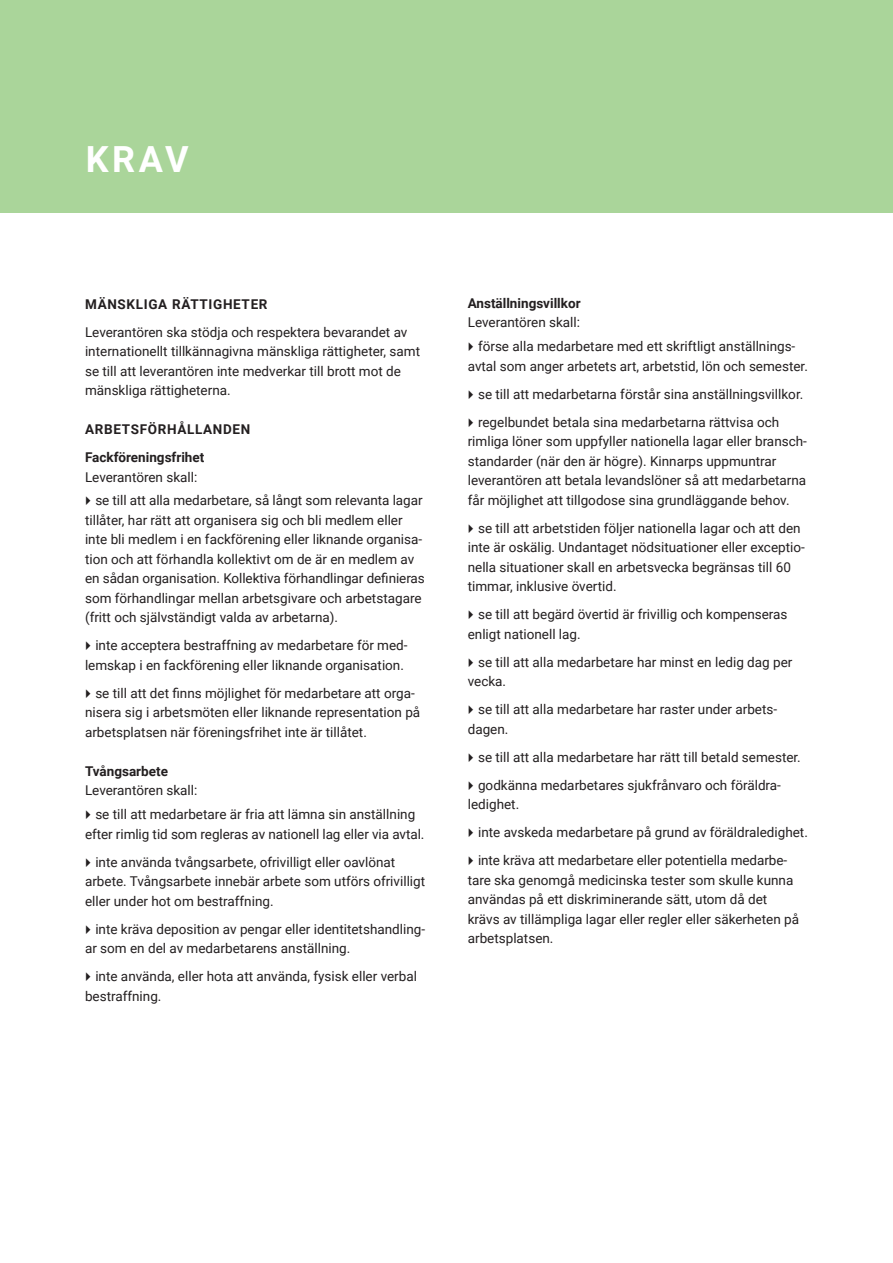
<style>
.page{position:relative;width:893px;height:1263px;background:#fff}
.page>*{position:absolute;margin:0;border:0;box-sizing:border-box;transform-origin:0 0}
.t1{font:700 36px "Roboto";color:#fff}
.t2{font:13.5px/19.5px "Roboto";color:#231f20}
.t3{font:700 13.5px/28px "Roboto";color:#231f20}
.t4{font:700 13.5px "Roboto";letter-spacing:.05em;color:#231f20}
</style>
<div class="page">
<div style="left:0;top:0;width:893px;height:213px;background:#aad59a"></div>
<h1 class="t1" style="left:86px;top:134px;width:105px">KRAV</h1>
<p class="t4" style="left:85px;top:294px;width:184px">MÄNSKLIGA RÄTTIGHETER</p>
<p class="t2" style="left:85px;top:321px;width:337px">Leverantören ska stödja och respektera bevarandet av internationellt tillkännagivna mänskliga rättigheter, samt se till att leverantören inte medverkar till brott mot de mänskliga rättigheterna.</p>
<p class="t3" style="left:85px;top:415px;width:167px">ARBETSFÖRHÅLLANDEN<br>Fackföreningsfrihet</p>
<p class="t2" style="left:95px;top:464px;width:329px;line-height:23.9px;text-indent:-10px">Leverantören skall:<br>se till att alla medarbetare, så långt som relevanta lagar</p>
<p class="t2" style="left:85px;top:510px;width:341px">tillåter, har rätt att organisera sig och bli medlem eller inte bli medlem i en fackförening eller liknande organisa&shy;tion och att förhandla kollektivt om de är en medlem av en sådan organisation. Kollektiva förhandlingar definieras som förhandlingar mellan arbetsgivare och arbetstagare (fritt och självständigt valda av arbetarna).</p>
<p class="t2" style="left:85px;top:635px;width:324px;text-align:right">inte acceptera bestraffning av medarbetare för med&shy;lemskap i en fackförening eller liknande organisation.</p>
<p class="t2" style="left:85px;top:683px;width:337px;text-indent:10px">se till att det finns möjlighet för medarbetare att orga&shy;nisera sig i arbetsmöten eller liknande representation på arbetsplatsen när föreningsfrihet inte är tillåtet.</p>
<p class="t3" style="left:85px;top:756px;width:84px">Tvångsarbete</p>
<p class="t2" style="left:95px;top:778px;width:321px;line-height:23.7px;text-indent:-10px">Leverantören skall:<br>se till att medarbetare är fria att lämna sin anställning</p>
<p class="t2" style="left:95px;top:819px;width:331px;line-height:28px;text-indent:-10px">efter rimlig tid som regleras av nationell lag eller via avtal. inte använda tvångsarbete, ofrivilligt eller oavlönat</p>
<p class="t2" style="left:85px;top:871px;width:342px">arbete. Tvångsarbete innebär arbete som utförs ofrivilligt eller under hot om bestraffning.</p>
<p class="t2" style="left:85px;top:918px;width:342px;text-indent:10px">inte kräva deposition av pengar eller identitetshandling&shy;ar som en del av medarbetarens anställning.</p>
<p class="t2" style="left:85px;top:966px;width:333px;text-indent:10px">inte använda, eller hota att använda, fysisk eller verbal bestraffning.</p>
<p class="t3" style="left:468px;top:288px;width:114px">Anställningsvillkor</p>
<p class="t2" style="left:478px;top:310px;width:319px;line-height:23.7px;text-indent:-10px">Leverantören skall:<br>förse alla medarbetare med ett skriftligt anställnings-</p>
<p class="t2" style="left:478px;top:351px;width:331px;line-height:28px;text-indent:-10px">avtal som anger arbetets art, arbetstid, lön och semester. se till att medarbetarna förstår sina anställningsvillkor. regelbundet betala sina medarbetarna rättvisa och</p>
<p class="t2" style="left:468px;top:431px;width:341px">rimliga löner som uppfyller nationella lagar eller bransch&shy;standarder (när den är högre). Kinnarps uppmuntrar leverantören att betala levandslöner så att medarbetarna får möjlighet att tillgodose sina grundläggande behov.</p>
<p class="t2" style="left:468px;top:517px;width:339px;text-indent:10px">se till att arbetstiden följer nationella lagar och att den inte är oskälig. Undantaget nödsituationer eller exceptio&shy;nella situationer skall en arbetsvecka begränsas till 60 timmar, inklusive övertid.</p>
<p class="t2" style="left:468px;top:604px;width:321px;text-indent:10px">se till att begärd övertid är frivillig och kompenseras enligt nationell lag.</p>
<p class="t2" style="left:468px;top:651px;width:326px;text-indent:10px">se till att alla medarbetare har minst en ledig dag per vecka.</p>
<p class="t2" style="left:468px;top:699px;width:311px;text-indent:10px">se till att alla medarbetare har raster under arbets&shy;dagen.</p>
<p class="t2" style="left:478px;top:742px;width:324px;line-height:28px">se till att alla medarbetare har rätt till betald semester. godkänna medarbetares sjukfrånvaro och föräldra-</p>
<p class="t2" style="left:478px;top:790px;width:331px;line-height:28px;text-indent:-10px">ledighet.<br>inte avskeda medarbetare på grund av föräldraledighet. inte kräva att medarbetare eller potentiella medarbe-</p>
<p class="t2" style="left:468px;top:869px;width:333px">tare ska genomgå medicinska tester som skulle kunna användas på ett diskriminerande sätt, utom då det krävs av tillämpliga lagar eller regler eller säkerheten på arbetsplatsen.</p>
</div>
